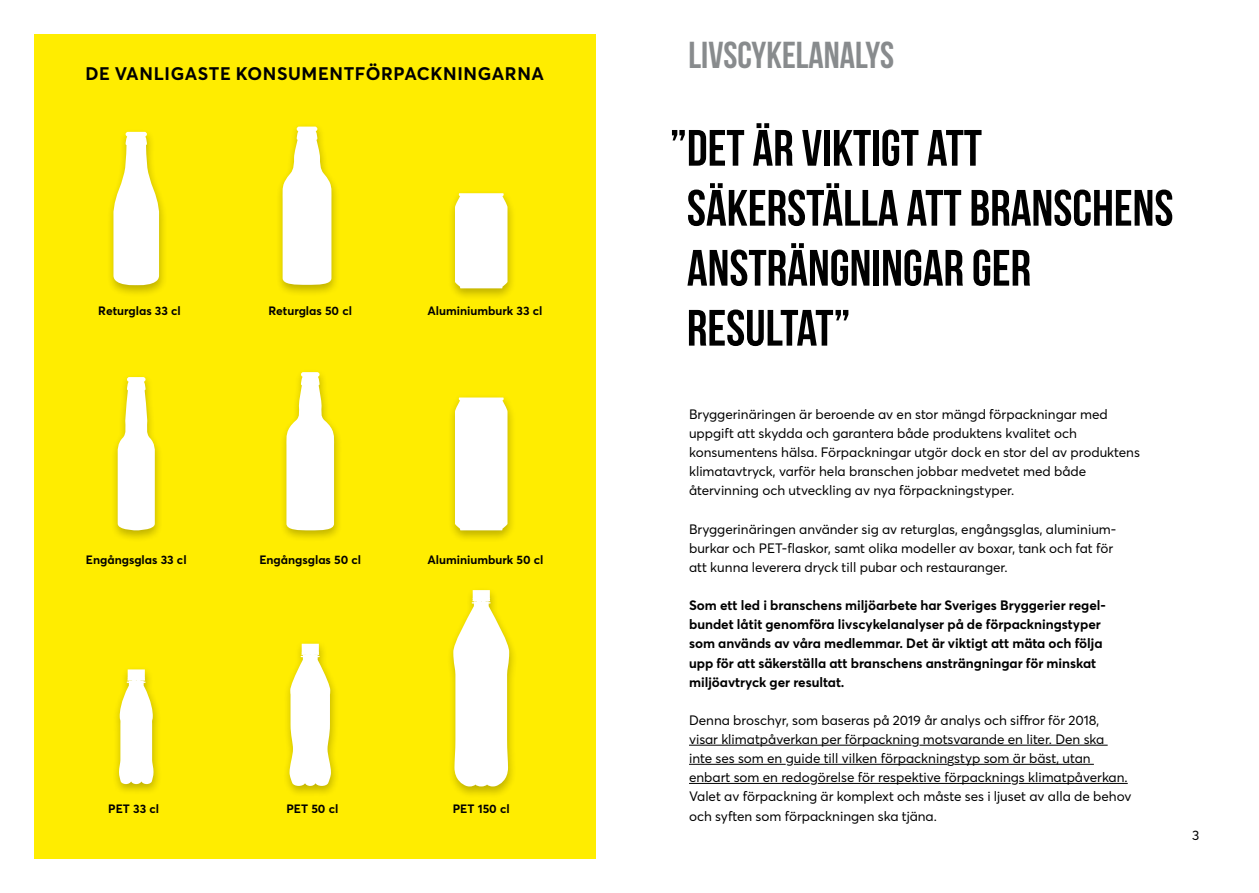
<style>
.page{position:relative;width:1259px;height:893px;background:#fff}
.page>*{position:absolute;margin:0;border:0;box-sizing:border-box;transform-origin:0 0}
.t1{font:700 51px/60px "Bebas Neue";color:#000}
.t2{font:700 37.5px "Bebas Neue";color:#888b8d}
.t3{font:700 18px "Averta PE";letter-spacing:.035em;color:#000}
.t4{font:13.5px/19.2px "Averta PE";color:#000}
.t5{font:700 13.5px/19.2px "Averta PE";color:#000}
.t6{font:700 12px "Averta";color:#000}
</style>
<div class="page">
<div style="left:34px;top:34px;width:561px;height:825px;background:#ffed00"></div>
<hr style="left:689px;top:745px;width:222px;height:1px;background:#000">
<hr style="left:919px;top:745px;width:188px;height:1px;background:#000">
<hr style="left:689px;top:764px;width:96px;height:1px;background:#000">
<hr style="left:794px;top:764px;width:153px;height:1px;background:#000">
<hr style="left:954px;top:764px;width:140px;height:1px;background:#000">
<hr style="left:689px;top:783px;width:120px;height:1px;background:#000">
<hr style="left:818px;top:783px;width:192px;height:1px;background:#000">
<hr style="left:1019px;top:783px;width:108px;height:1px;background:#000">
<div style="left:110px;top:373px;width:54px;height:170px;background:#000;opacity:.25"></div>
<svg style="left:117px;top:377px;width:38px;height:153px"></svg>
<div style="left:279px;top:368px;width:64px;height:174px;background:#000;opacity:.25"></div>
<svg style="left:285px;top:372px;width:50px;height:158px"></svg>
<div style="left:447px;top:189px;width:69px;height:112px;background:#000;opacity:.25"></div>
<div style="left:455px;top:193px;width:52px;height:95px;background:#fff"></div>
<div style="left:447px;top:393px;width:69px;height:150px;background:#000;opacity:.25"></div>
<div style="left:455px;top:397px;width:52px;height:133px;background:#fff"></div>
<div style="left:112px;top:665px;width:50px;height:131px;background:#000;opacity:.25"></div>
<svg style="left:119px;top:669px;width:34px;height:115px;background:#fcf9d3"></svg>
<div style="left:282px;top:640px;width:58px;height:158px;background:#000;opacity:.25"></div>
<svg style="left:289px;top:644px;width:42px;height:142px;background:#fcf8cd"></svg>
<div style="left:446px;top:586px;width:72px;height:213px;background:#000;opacity:.25"></div>
<svg style="left:453px;top:590px;width:56px;height:196px;background:#fcf9ce"></svg>
<div style="left:106px;top:128px;width:62px;height:169px;background:#000;opacity:.25"></div>
<svg style="left:113px;top:132px;width:46px;height:155px"></svg>
<div style="left:275px;top:123px;width:65px;height:174px;background:#000;opacity:.25"></div>
<svg style="left:281px;top:127px;width:52px;height:158px"></svg>
<h3 class="t3" style="left:85px;top:61px;width:460px">DE VANLIGASTE KONSUMENTFÖRPACKNINGARNA</h3>
<p class="t6" style="left:98px;top:303px;width:84px">Returglas 33 cl</p>
<p class="t6" style="left:268px;top:303px;width:85px">Returglas 50 cl</p>
<p class="t6" style="left:427px;top:303px;width:116px">Aluminiumburk 33 cl</p>
<p class="t6" style="left:86px;top:552px;width:102px">Engångsglas 33 cl</p>
<p class="t6" style="left:259px;top:552px;width:103px">Engångsglas 50 cl</p>
<p class="t6" style="left:427px;top:552px;width:118px">Aluminiumburk 50 cl</p>
<p class="t6" style="left:108px;top:801px;width:52px">PET 33 cl</p>
<p class="t6" style="left:286px;top:801px;width:53px">PET 50 cl</p>
<p class="t6" style="left:453px;top:801px;width:58px">PET 150 cl</p>
<h2 class="t2" style="left:688px;top:35px;width:207px">LIVSCYKELANALYS</h2>
<h1 class="t1" style="left:687px;top:117px;width:488px;text-indent:-17px">”DET ÄR VIKTIGT ATT<br>SÄKERSTÄLLA ATT BRANSCHENS<br>ANSTRÄNGNINGAR GER<br>RESULTAT”</h1>
<p class="t4" style="left:689px;top:404px;width:452px">Bryggerinäringen är beroende av en stor mängd förpackningar med uppgift att skydda och garantera både produktens kvalitet och konsumentens hälsa. Förpackningar utgör dock en stor del av produktens klimatavtryck, varför hela branschen jobbar medvetet med både återvinning och utveckling av nya förpackningstyper.</p>
<p class="t4" style="left:689px;top:519px;width:429px">Bryggerinäringen använder sig av returglas, engångsglas, aluminium&shy;burkar och PET-flaskor, samt olika modeller av boxar, tank och fat för att kunna leverera dryck till pubar och restauranger.</p>
<p class="t5" style="left:689px;top:595px;width:418px">Som ett led i branschens miljöarbete har Sveriges Bryggerier regel&shy;bundet låtit genomföra livscykelanalyser på de förpackningstyper som används av våra medlemmar. Det är viktigt att mäta och följa upp för att säkerställa att branschens ansträngningar för minskat miljöavtryck ger resultat.</p>
<p class="t4" style="left:689px;top:710px;width:444px">Denna broschyr, som baseras på 2019 år analys och siffror för 2018, visar klimatpåverkan per förpackning motsvarande en liter. Den ska<br>inte ses som en guide till vilken förpackningstyp som är bäst, utan enbart som en redogörelse för respektive förpacknings klimatpåverkan.<br>Valet av förpackning är komplext och måste ses i ljuset av alla de behov och syften som förpackningen ska tjäna.</p>
<p class="t4" style="left:1192px;top:825px;width:9px">3</p>
</div>
